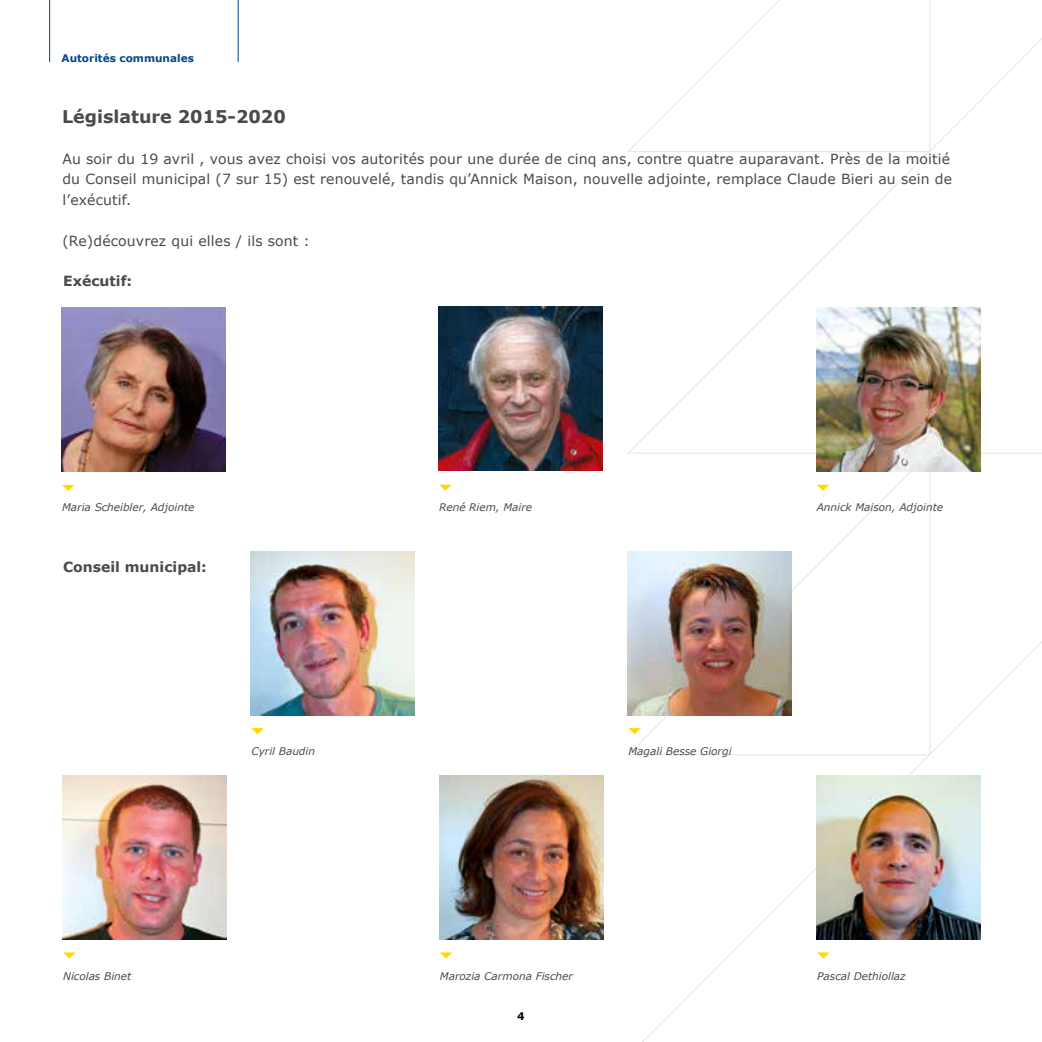
<style>
.page{position:relative;width:1042px;height:1042px;background:#fff}
.page>*{position:absolute;margin:0;border:0;box-sizing:border-box;transform-origin:0 0}
.t1{font:700 17.5px "Verdana";color:#4a4a49}
.t2{font:14px/20.3px "Verdana";letter-spacing:.01em;color:#4a4a49}
.t3{font:700 14px "Verdana";color:#4a4a49}
.t4{font:italic 10.5px "Verdana";color:#4a4a49}
.t5{font:700 10.5px "Verdana";color:#00488d}
.t6{font:700 10.5px "Verdana";color:#000}
</style>
<div class="page">
<svg style="left:642px;top:454px;width:400px;height:588px"></svg>
<svg style="left:630px;top:0;width:412px;height:454px"></svg>
<svg style="left:627px;top:451px;width:303px;height:304px"></svg>
<svg style="left:627px;top:0;width:303px;height:152px"></svg>
<hr style="left:49px;top:0;width:1px;height:62px;background:#00488d">
<hr style="left:238px;top:0;width:1px;height:62px;background:#00488d">
<img style="left:61px;top:307px;width:164px;height:164px">
<img style="left:251px;top:551px;width:164px;height:164px">
<img style="left:62px;top:776px;width:165px;height:164px">
<img style="left:628px;top:551px;width:164px;height:164px">
<img style="left:816px;top:776px;width:164px;height:164px">
<img style="left:439px;top:776px;width:164px;height:164px">
<img style="left:816px;top:307px;width:164px;height:164px">
<svg style="left:62px;top:485px;width:13px;height:6px"></svg>
<svg style="left:251px;top:728px;width:13px;height:6px"></svg>
<svg style="left:63px;top:952px;width:13px;height:6px"></svg>
<svg style="left:628px;top:728px;width:13px;height:6px"></svg>
<svg style="left:817px;top:952px;width:13px;height:6px"></svg>
<svg style="left:440px;top:952px;width:12px;height:6px"></svg>
<svg style="left:817px;top:485px;width:12px;height:6px"></svg>
<img style="left:438px;top:307px;width:164px;height:164px">
<svg style="left:439px;top:485px;width:12px;height:6px"></svg>
<p class="t5" style="left:62px;top:51px;width:134px">Autorités communales</p>
<p class="t1" style="left:62px;top:104px;width:225px">Législature 2015-2020</p>
<p class="t2" style="left:62px;top:149px;width:891px">Au soir du 19 avril , vous avez choisi vos autorités pour une durée de cinq ans, contre quatre auparavant. Près de la moitié du Conseil municipal (7 sur 15) est renouvelé, tandis qu’Annick Maison, nouvelle adjointe, remplace Claude Bieri au sein de l’exécutif.</p>
<p class="t2" style="left:62px;top:230px;width:249px">(Re)découvrez qui elles / ils sont :</p>
<p class="t3" style="left:63px;top:271px;width:71px">Exécutif:</p>
<p class="t4" style="left:62px;top:499px;width:134px">Maria Scheibler, Adjointe</p>
<p class="t3" style="left:63px;top:557px;width:145px">Conseil municipal:</p>
<p class="t4" style="left:251px;top:744px;width:65px">Cyril Baudin</p>
<p class="t4" style="left:63px;top:968px;width:70px">Nicolas Binet</p>
<p class="t4" style="left:439px;top:499px;width:95px">René Riem, Maire</p>
<p class="t4" style="left:817px;top:499px;width:128px">Annick Maison, Adjointe</p>
<p class="t4" style="left:628px;top:744px;width:105px">Magali Besse Giorgi</p>
<p class="t4" style="left:440px;top:968px;width:135px">Marozia Carmona Fischer</p>
<p class="t4" style="left:817px;top:968px;width:90px">Pascal Dethiollaz</p>
<p class="t6" style="left:517px;top:1009px;width:9px">4</p>
</div>
